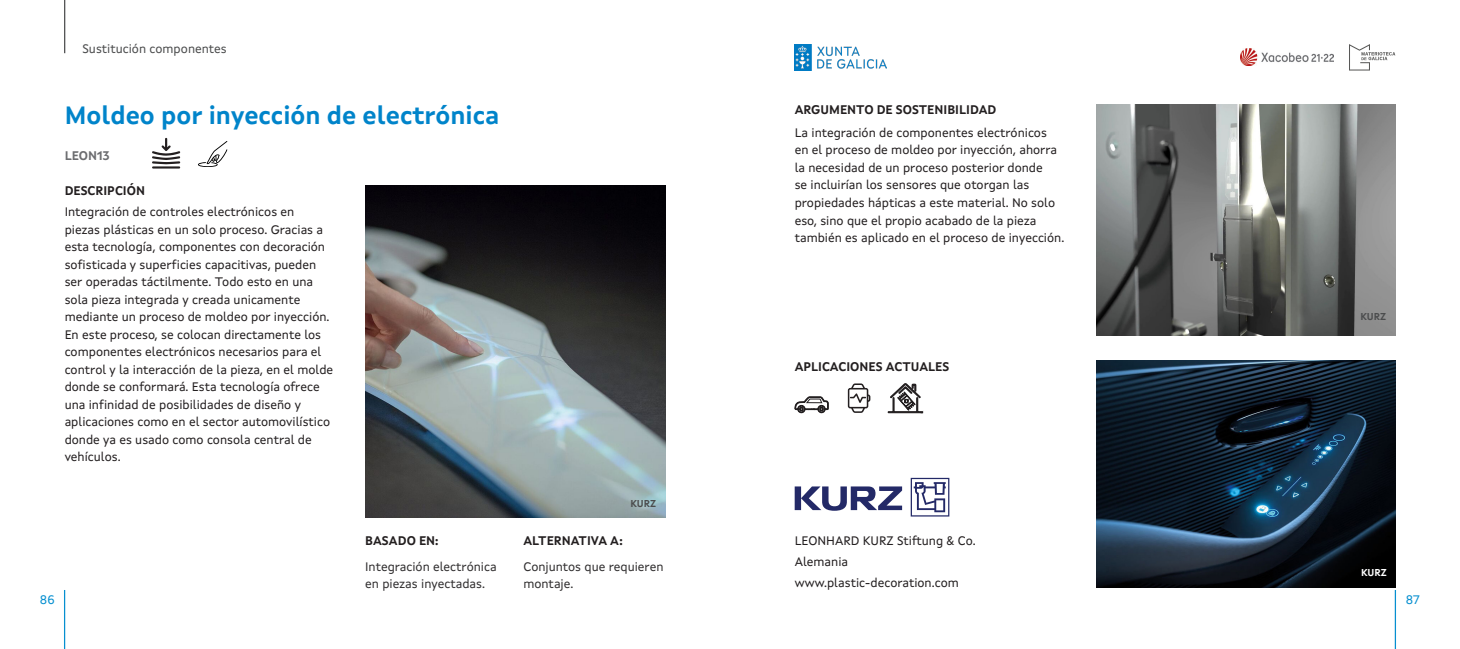
<style>
.page{position:relative;width:1460px;height:649px;background:#fff}
.page>*{position:absolute;margin:0;border:0;box-sizing:border-box;transform-origin:0 0}
.NomMaterial{font:700 25px "Xunta Sans";color:#0084ca}
.t1{font:12.5px/17.5px "Xunta Sans";color:#231f20}
.t2{font:700 12.5px "Xunta Sans";color:#231f20}
.t3{font:12.5px/17.5px "Xunta Sans";color:#312f30}
.t4{font:12.5px "Xunta Sans";color:#4b4c4d}
.t5{font:700 12.5px "Xunta Sans";color:#6c6d70}
.t6{font:12.5px "Xunta Sans";color:#068fd0}
.t7{font:700 10px "Xunta Sans";color:#4b4c4d}
.t8{font:700 10px "Xunta Sans";color:#fff}
</style>
<div class="page">
<hr style="left:1394px;top:589px;width:2px;height:59px;background:#068fd0">
<hr style="left:64px;top:0;width:1px;height:53px;background:#4b4c4d">
<img style="left:794px;top:44px;width:92px;height:26px">
<img style="left:1240px;top:49px;width:93px;height:17px">
<svg style="left:1349px;top:44px;width:46px;height:26px"></svg>
<hr style="left:64px;top:589px;width:1px;height:59px;background:#068fd0">
<img style="left:365px;top:185px;width:300px;height:332px">
<svg style="left:152px;top:138px;width:28px;height:30px"></svg>
<svg style="left:198px;top:141px;width:29px;height:26px"></svg>
<svg style="left:910px;top:477px;width:39px;height:39px"></svg>
<svg style="left:794px;top:486px;width:108px;height:24px"></svg>
<img style="left:1096px;top:361px;width:299px;height:226px">
<img style="left:1096px;top:105px;width:299px;height:230px">
<svg style="left:848px;top:383px;width:22px;height:30px"></svg>
<svg style="left:887px;top:383px;width:36px;height:30px"></svg>
<svg style="left:794px;top:396px;width:34px;height:17px"></svg>
<p class="t4" style="left:82px;top:41px;width:146px">Sustitución componentes</p>
<p class="NomMaterial" style="left:65px;top:100px;width:436px">Moldeo por inyección de electrónica</p>
<p class="t5" style="left:65px;top:147px;width:47px">LEON13</p>
<p class="t2" style="left:65px;top:183px;width:82px">DESCRIPCIÓN</p>
<p class="t1" style="left:65px;top:203px;width:270px">Integración de controles electrónicos en<br>piezas plásticas en un solo proceso. Gracias a esta tecnología, componentes con decoración sofisticada y superficies capacitivas, pueden ser operadas táctilmente. Todo esto en una sola pieza integrada y creada unicamente mediante un proceso de moldeo por inyección.<br>En este proceso, se colocan directamente los componentes electrónicos necesarios para el control y la interacción de la pieza, en el molde donde se conformará. Esta tecnología ofrece una infinidad de posibilidades de diseño y aplicaciones como en el sector automovilístico donde ya es usado como consola central de vehículos.</p>
<p class="t7" style="left:630px;top:497px;width:27px">KURZ</p>
<p class="t2" style="left:365px;top:533px;width:75px">BASADO EN:</p>
<p class="t2" style="left:523px;top:532px;width:101px">ALTERNATIVA A:</p>
<p class="t3" style="left:365px;top:557px;width:133px">Integración electrónica en piezas inyectadas.</p>
<p class="t3" style="left:523px;top:557px;width:142px">Conjuntos que requieren montaje.</p>
<p class="t2" style="left:794px;top:102px;width:203px">ARGUMENTO DE SOSTENIBILIDAD</p>
<p class="t1" style="left:794px;top:124px;width:271px">La integración de componentes electrónicos<br>en el proceso de moldeo por inyección, ahorra la necesidad de un proceso posterior donde<br>se incluirían los sensores que otorgan las propiedades hápticas a este material. No solo eso, sino que el propio acabado de la pieza también es aplicado en el proceso de inyección.</p>
<p class="t2" style="left:794px;top:358px;width:156px">APLICACIONES ACTUALES</p>
<p class="t1" style="left:794px;top:531px;width:182px">LEONHARD KURZ Stiftung &amp; Co.</p>
<p class="t1" style="left:794px;top:552px;width:55px">Alemania</p>
<p class="t1" style="left:794px;top:573px;width:166px">www.plastic-decoration.com</p>
<p class="t7" style="left:1360px;top:311px;width:27px">KURZ</p>
<p class="t8" style="left:1361px;top:566px;width:27px">KURZ</p>
<p class="t6" style="left:40px;top:592px;width:16px">86</p>
<p class="t6" style="left:1405px;top:592px;width:16px">87</p>
</div>
